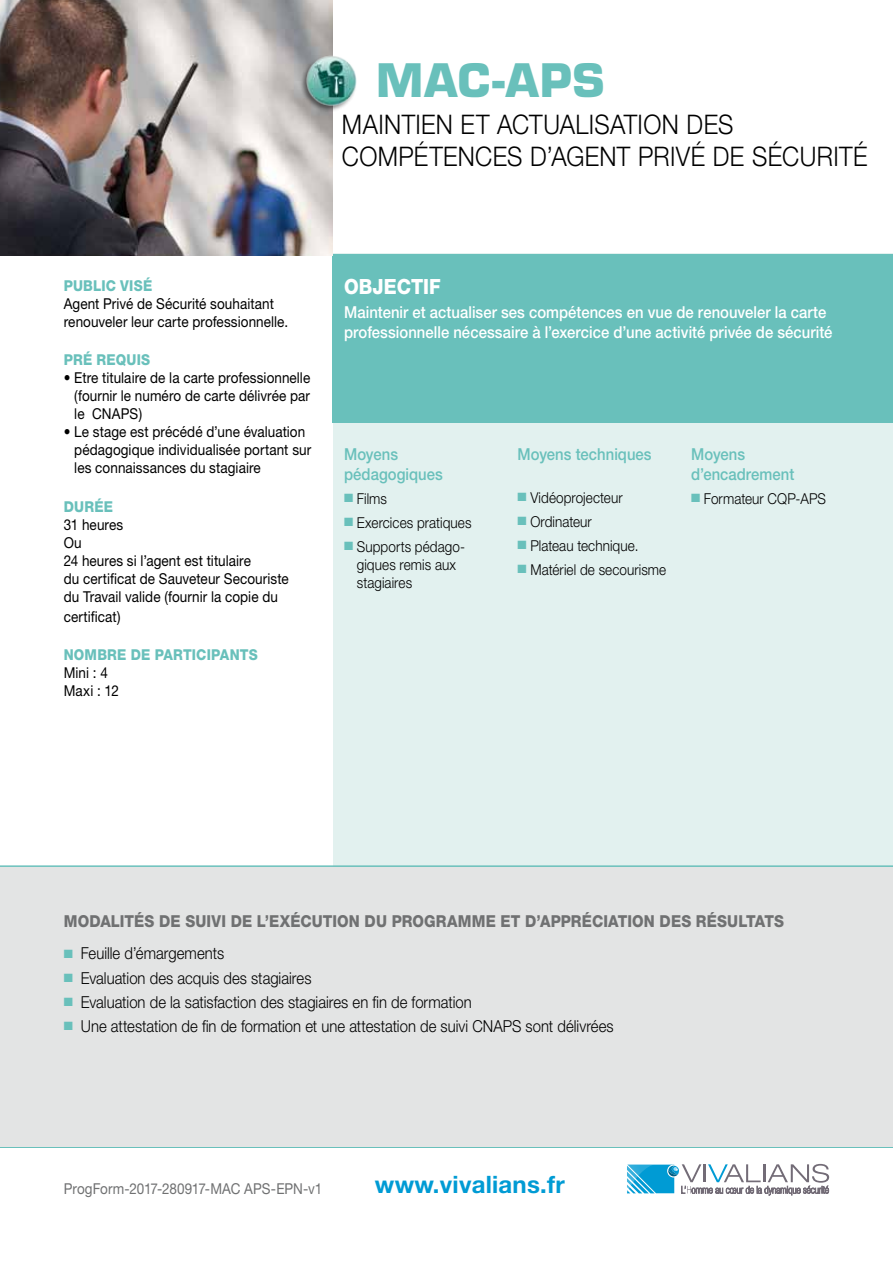
<style>
.page{position:relative;width:893px;height:1263px;background:#fff}
.page>*{position:absolute;margin:0;border:0;box-sizing:border-box;transform-origin:0 0}
.t1{font:700 45px "Eurostile";letter-spacing:.02em;color:#69c0bb}
.t2{font:300 27px/32.4px "Helvetica Neue";letter-spacing:.015em;color:#000;scale:.9 1}
.t3{font:700 24px "Helvetica Neue";letter-spacing:.01em;color:#009bd4}
.t4{font:800 21px "Helvetica Neue";letter-spacing:.005em;color:#fff;scale:.9 1}
.t5{font:300 16.5px "Helvetica Neue";color:#000;scale:.9 1}
.t6{font:500 16.5px/19.8px "Helvetica Neue";letter-spacing:.005em;color:#fff;scale:.9 1}
.t7{font:800 16.5px "Helvetica Neue";letter-spacing:.01em;color:#707172;scale:.9 1}
.t8{font:500 16.5px/19.8px "Helvetica Neue";letter-spacing:.005em;color:#69c0bb;scale:.9 1}
.t9{font:15px/18px "Helvetica Neue";letter-spacing:.005em;color:#000;scale:.9 1}
.t10{font:300 15px/18px "Helvetica Neue";letter-spacing:.005em;color:#000;scale:.9 1}
.t11{font:800 15px "Helvetica Neue";letter-spacing:.015em;color:#69c0bb;scale:.9 1}
.t12{font:15px "Helvetica Neue";letter-spacing:-.005em;color:#707172;scale:.9 1}
.s1{color:#69c0bb}
</style>
<div class="page">
<div style="left:0;top:254px;width:893px;height:660px;background:#e2f1ef"></div>
<div style="left:0;top:254px;width:333px;height:640px;background:#fff"></div>
<hr style="left:0;top:865px;width:893px;height:2px;background:#69c0bb">
<div style="left:333px;top:254px;width:560px;height:168px;background:#69c0bb"></div>
<hr style="left:0;top:1146px;width:893px;height:2px;background:#69c0bb">
<div style="left:0;top:867px;width:893px;height:279px;background:#e3e4e4"></div>
<img style="left:0;top:0;width:332px;height:255px">
<div style="left:300px;top:56px;width:57px;height:56px;background:#000;opacity:.5"></div>
<img style="left:305px;top:53px;width:52px;height:54px">
<svg style="left:627px;top:1164px;width:202px;height:31px"></svg>
<h1 class="t1" style="left:376px;top:52px;width:230px">MAC-APS</h1>
<h2 class="t2" style="left:342px;top:107px;width:585px">MAINTIEN ET ACTUALISATION DES<br>COMPÉTENCES D’AGENT PRIVÉ DE SÉCURITÉ</h2>
<p class="t11" style="left:64px;top:276px;width:100px">PUBLIC VISÉ</p>
<p class="t9" style="left:64px;top:294px;width:251px">Agent Privé de Sécurité souhaitant renouveler leur carte professionnelle.</p>
<p class="t11" style="left:64px;top:350px;width:98px">PRÉ REQUIS</p>
<p class="t9" style="left:74px;top:368px;width:264px;text-align:justify;text-indent:-11px">• Etre titulaire de la carte professionnelle (fournir le numéro de carte délivrée par le CNAPS)</p>
<p class="t9" style="left:74px;top:422px;width:265px;text-indent:-11px">• Le stage est précédé d’une évaluation pédagogique individualisée portant sur les connaissances du stagiaire</p>
<p class="t11" style="left:64px;top:498px;width:56px">DURÉE</p>
<p class="t9" style="left:64px;top:516px;width:251px">31 heures<br>Ou<br>24 heures si l’agent est titulaire<br>du certificat de Sauveteur Secouriste du Travail valide (fournir la copie du</p>
<p class="t9" style="left:64px;top:607px;width:65px">certificat)</p>
<p class="t11" style="left:64px;top:645px;width:217px">NOMBRE DE PARTICIPANTS</p>
<p class="t9" style="left:64px;top:663px;width:63px">Mini : 4<br>Maxi : 12</p>
<h3 class="t4" style="left:344px;top:274px;width:109px">OBJECTIF</h3>
<p class="t6" style="left:344px;top:302px;width:544px">Maintenir et actualiser ses compétences en vue de renouveler la carte professionnelle nécessaire à l’exercice d’une activité privée de sécurité</p>
<p class="t8" style="left:344px;top:444px;width:111px">Moyens pédagogiques</p>
<p class="t10" style="left:344px;top:489px;width:49px"><span class="s1">■</span> Films</p>
<p class="t10" style="left:344px;top:513px;width:143px"><span class="s1">■</span> Exercices pratiques</p>
<p class="t10" style="left:357px;top:537px;width:122px;text-indent:-13px"><span class="s1">■</span> Supports pédago&shy;giques remis aux stagiaires</p>
<p class="t8" style="left:518px;top:444px;width:150px">Moyens techniques</p>
<p class="t10" style="left:518px;top:488px;width:118px"><span class="s1">■</span> Vidéoprojecteur</p>
<p class="t10" style="left:518px;top:512px;width:84px"><span class="s1">■</span> Ordinateur</p>
<p class="t10" style="left:518px;top:536px;width:136px"><span class="s1">■</span> Plateau technique.</p>
<p class="t10" style="left:518px;top:560px;width:167px"><span class="s1">■</span> Matériel de secourisme</p>
<p class="t8" style="left:691px;top:444px;width:116px">Moyens d’encadrement</p>
<p class="t10" style="left:691px;top:489px;width:151px"><span class="s1">■</span> Formateur CQP-APS</p>
<p class="t7" style="left:64px;top:911px;width:802px">MODALITÉS DE SUIVI DE L’EXÉCUTION DU PROGRAMM E ET D’APPRÉCIATION DES RÉSULTATS</p>
<p class="t5" style="left:64px;top:943px;width:180px"><span class="s1">■</span> Feuille d’émargements</p>
<p class="t5" style="left:64px;top:967px;width:277px"><span class="s1">■</span> Evaluation des acquis des stagiaires</p>
<p class="t5" style="left:64px;top:991px;width:455px"><span class="s1">■</span> Evaluation de la satisfaction des stagiaires en fin de formation</p>
<p class="t5" style="left:64px;top:1016px;width:613px"><span class="s1">■</span> Une attestation de fin de formation et une attestation de suivi CNAPS sont délivrées</p>
<p class="t12" style="left:64px;top:1180px;width:289px">ProgForm-2017-280917-MAC APS-EPN-v1</p>
<h3 class="t3" style="left:375px;top:1170px;width:191px">www.vivalians.fr</h3>
</div>
